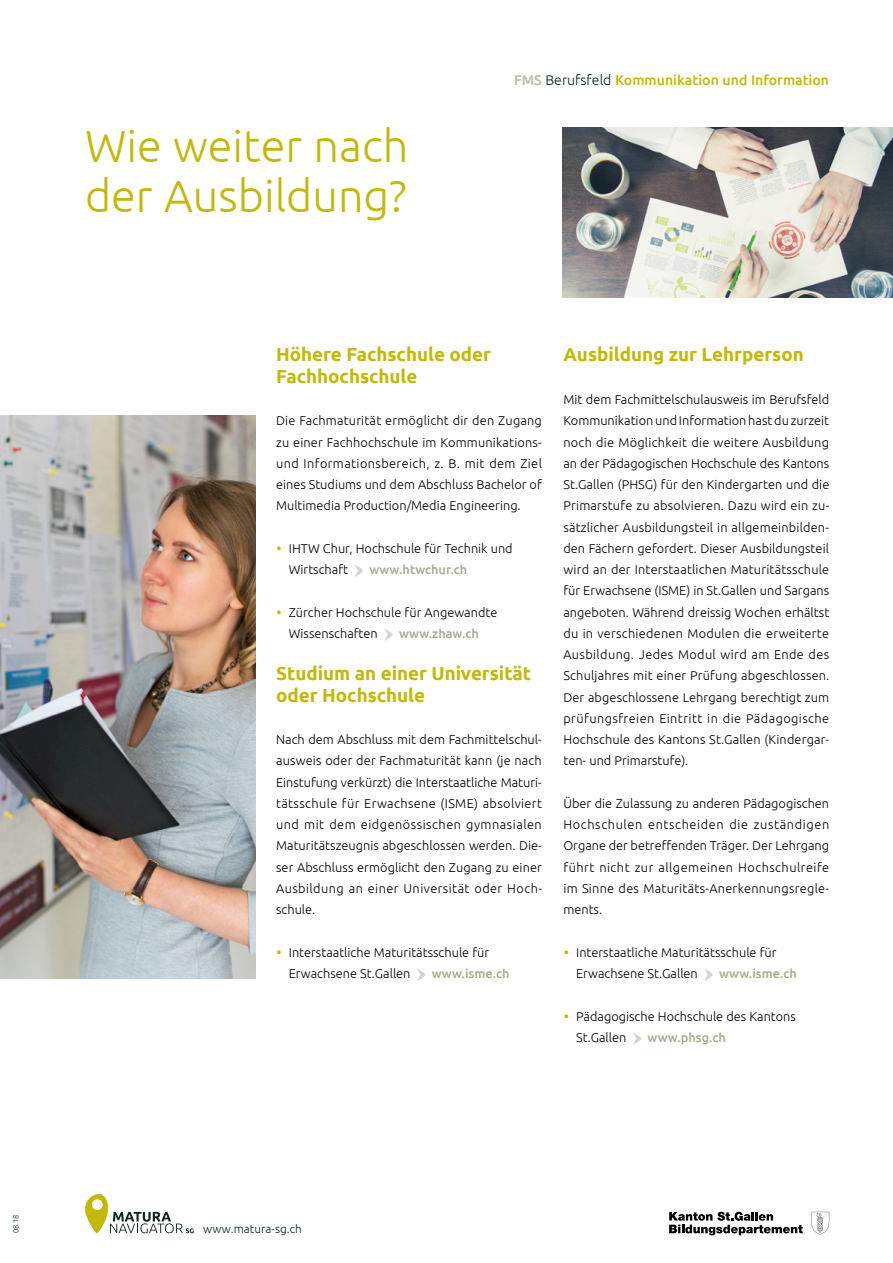
<style>
.page{position:relative;width:893px;height:1263px;background:#fff}
.page>*{position:absolute;margin:0;border:0;box-sizing:border-box;transform-origin:0 0}
.t1{font:300 45px/49.5px "Ubuntu";color:#c2b908}
.t2{font:700 18.75px/21.3px "Ubuntu";color:#c2b908}
.t3{font:500 14.1px "Ubuntu";color:#c2b908}
.t4{font:300 12.75px/21.3px "Ubuntu";color:#000}
.t5{font:500 12.75px "Ubuntu";color:#a7aa92}
.t6{font:300 11.7px "Ubuntu";letter-spacing:.005em;color:#0b251d}
.t7{font:300 7.5px "Ubuntu";color:#0b251d}
.s1{color:#b9bba5}
.s2{font-weight:300;color:#0b251d}
</style>
<div class="page">
<svg style="left:355px;top:565px;width:8px;height:12px"></svg>
<svg style="left:384px;top:628px;width:9px;height:13px"></svg>
<svg style="left:417px;top:968px;width:8px;height:13px"></svg>
<svg style="left:704px;top:969px;width:9px;height:12px"></svg>
<svg style="left:633px;top:1032px;width:8px;height:13px"></svg>
<img style="left:0;top:416px;width:255px;height:562px">
<img style="left:563px;top:128px;width:330px;height:170px">
<svg style="left:669px;top:1212px;width:134px;height:23px"></svg>
<svg style="left:811px;top:1212px;width:18px;height:22px"></svg>
<svg style="left:85px;top:1194px;width:109px;height:39px"></svg>
<h1 class="t1" style="left:85px;top:121px;width:325px">Wie weiter nach der Ausbildung?</h1>
<p class="t3" style="left:514px;top:71px;width:317px"><span class="s1">FMS</span> <span class="s2">Berufsfeld</span> Kommunikation und Information</p>
<h2 class="t2" style="left:276px;top:344px;width:216px">Höhere Fachschule oder<br>Fachhochschule</h2>
<p class="t4" style="left:276px;top:410px;width:267px;text-align:justify">Die Fachmaturität ermöglicht dir den Zugang zu einer Fachhochschule im Kommunikations&shy;und Informationsbereich, z. B. mit dem Ziel eines Studiums und dem Abschluss Bachelor of Multimedia Production/Media Engineering.</p>
<p class="t4" style="left:289px;top:537px;width:225px">IHTW Chur, Hochschule für Technik und<br>Wirtschaft</p>
<p class="t5" style="left:369px;top:561px;width:100px">www.htwchur.ch</p>
<p class="t4" style="left:289px;top:601px;width:210px">Zürcher Hochschule für Angewandte<br>Wissenschaften</p>
<p class="t5" style="left:399px;top:625px;width:81px">www.zhaw.ch</p>
<h2 class="t2" style="left:276px;top:663px;width:256px">Studium an einer Universität oder Hochschule</h2>
<p class="t4" style="left:276px;top:729px;width:267px;text-align:justify">Nach dem Abschluss mit dem Fachmittelschul&shy;ausweis oder der Fachmaturität kann (je nach Einstufung verkürzt) die Interstaatliche Maturi&shy;tätsschule für Erwachsene (ISME) absolviert und mit dem eidgenössischen gymnasialen Maturitätszeugnis abgeschlossen werden. Die&shy;ser Abschluss ermöglicht den Zugang zu einer Ausbildung an einer Universität oder Hoch&shy;schule.</p>
<p class="t4" style="left:289px;top:941px;width:202px">Interstaatliche Maturitätsschule für<br>Erwachsene St.Gallen</p>
<p class="t5" style="left:432px;top:965px;width:79px">www.isme.ch</p>
<h2 class="t2" style="left:563px;top:344px;width:242px">Ausbildung zur Lehrperson</h2>
<p class="t4" style="left:563px;top:388px;width:267px;text-align:justify">Mit dem Fachmittelschulausweis im Berufsfeld Kommunikation und Information hast du zurzeit noch die Möglichkeit die weitere Ausbildung an der Pädagogischen Hochschule des Kantons St.Gallen (PHSG) für den Kindergarten und die Primarstufe zu absolvieren. Dazu wird ein zu&shy;sätzlicher Ausbildungsteil in allgemeinbilden&shy;den Fächern gefordert. Dieser Ausbildungsteil wird an der Interstaatlichen Maturitätsschule für Erwachsene (ISME) in St.Gallen und Sargans angeboten. Während dreissig Wochen erhältst du in verschiedenen Modulen die erweiterte Ausbildung. Jedes Modul wird am Ende des Schuljahres mit einer Prüfung abgeschlossen.<br>Der abgeschlossene Lehrgang berechtigt zum prüfungsfreien Eintritt in die Pädagogische Hochschule des Kantons St.Gallen (Kindergar&shy;ten- und Primarstufe).</p>
<p class="t4" style="left:563px;top:792px;width:267px;text-align:justify">Über die Zulassung zu anderen Pädagogischen Hochschulen entscheiden die zuständigen Organe der betreffenden Träger. Der Lehrgang führt nicht zur allgemeinen Hochschulreife im Sinne des Maturitäts-Anerkennungsregle&shy;ments.</p>
<p class="t4" style="left:576px;top:941px;width:202px">Interstaatliche Maturitätsschule für<br>Erwachsene St.Gallen</p>
<p class="t5" style="left:719px;top:965px;width:79px">www.isme.ch</p>
<p class="t4" style="left:576px;top:1005px;width:221px">Pädagogische Hochschule des Kantons<br>St.Gallen</p>
<p class="t5" style="left:648px;top:1029px;width:80px">www.phsg.ch</p>
<p class="t7" style="left:11px;top:1233px;width:20px;rotate:-90deg">08.18</p>
<p class="t6" style="left:203px;top:1222px;width:100px">www.matura-sg.ch</p>
</div>
